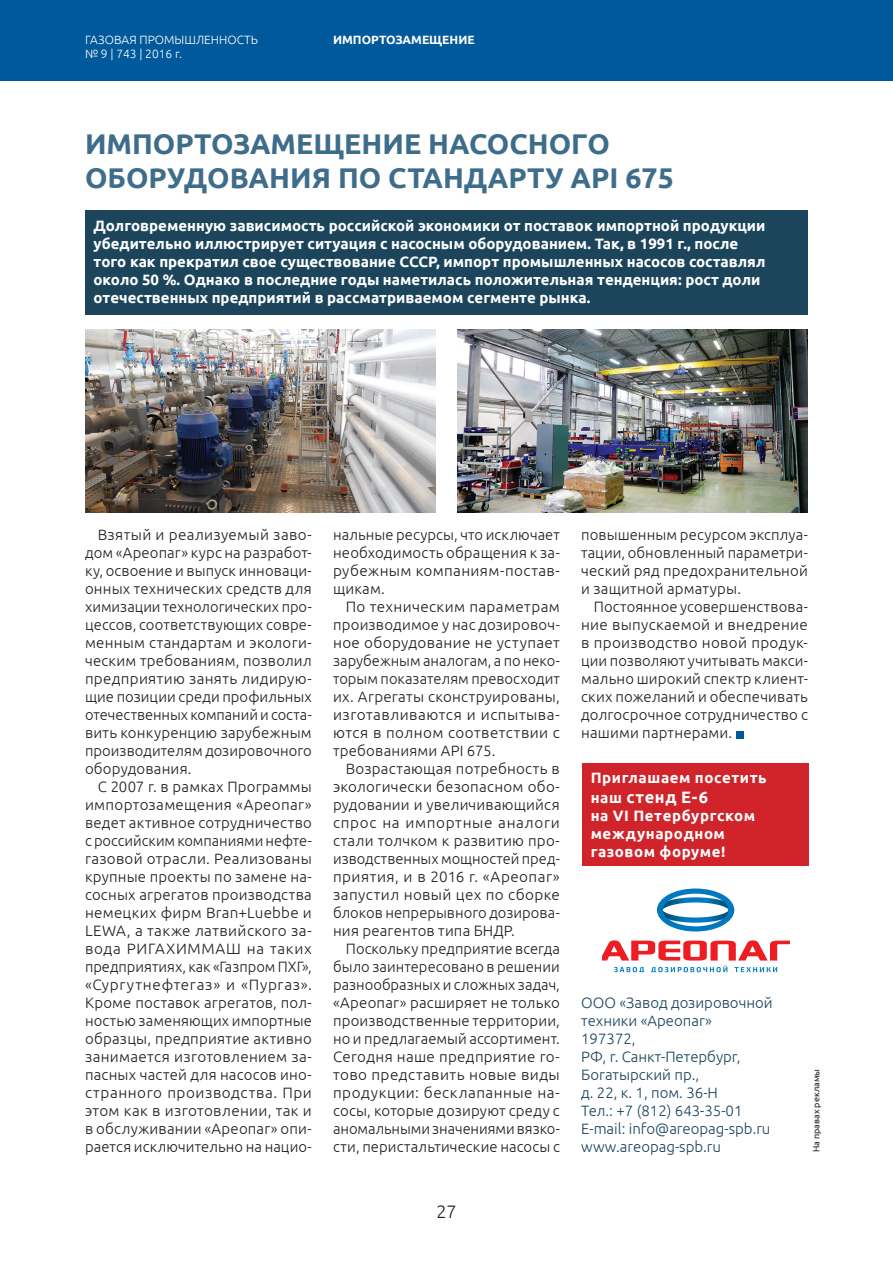
<style>
.page{position:relative;width:893px;height:1263px;background:#fff}
.page>*{position:absolute;margin:0;border:0;box-sizing:border-box;transform-origin:0 0}
.zag{font:700 28.5px/34.2px "Ubuntu";color:#3e6d8b}
.t1{font:300 18px "Ubuntu";color:#231f20}
.text-main{font:700 16.5px "Ubuntu";letter-spacing:.035em;color:#fff}
.text-main-2{font:300 15px/18px "Ubuntu";letter-spacing:.01em;color:#231f20;text-align:justify}
.вступ{font:700 15px/18px "Ubuntu";color:#fff}
.t2{font:300 15px/18px "Ubuntu";color:#1c455c}
.text-main-3{font:700 15px/18px "Ubuntu";letter-spacing:.04em;color:#fff}
.t3{font:300 12px/14.4px "Ubuntu";color:#fff}
.t4{font:700 12px "Ubuntu";color:#fff}
.avtor{font:9px "Ubuntu";color:#231f20}
.s1{font-size:15px}
</style>
<div class="page">
<div style="left:0;top:0;width:893px;height:81px;background:#00599b"></div>
<div style="left:85px;top:210px;width:723px;height:105px;background:#1c455c"></div>
<div style="left:736px;top:731px;width:7px;height:7px;background:#00599b"></div>
<div style="left:582px;top:763px;width:227px;height:102px;background:#d1232a"></div>
<svg style="left:657px;top:888px;width:77px;height:43px"></svg>
<svg style="left:602px;top:940px;width:187px;height:32px"></svg>
<img style="left:85px;top:330px;width:351px;height:182px">
<img style="left:457px;top:330px;width:351px;height:182px">
<p class="t3" style="left:85px;top:32px;width:174px">ГАЗОВАЯ ПРОМЫШЛЕННОСТЬ № 9 | 743 | 2016 г.</p>
<p class="t4" style="left:333px;top:32px;width:143px">ИМПОРТОЗАМЕЩЕНИЕ</p>
<p class="zag" style="left:85px;top:126px;width:590px">ИМПОРТОЗАМЕЩЕНИЕ НАСОСНОГО<br>ОБОРУДОВАНИЯ ПО СТАНДАРТУ API 675</p>
<p class="вступ" style="left:94px;top:216px;width:673px">Долговременную зависимость российской экономики от поставок импортной продукции убедительно иллюстрирует ситуация с насосным оборудованием. Так, в 1991 г., после того как прекратил свое существование СССР, импорт промышленных насосов составлял около 50 %. Однако в последние годы наметилась положительная тенденция: рост доли отечественных предприятий в рассматриваемом сегменте рынка.</p>
<p class="text-main-2" style="left:85px;top:525px;width:228px;text-indent:13px">Взятый и реализуемый заво&shy;дом «Ареопаг» курс на разработ&shy;ку, освоение и выпуск инноваци&shy;онных технических средств для химизации технологических про&shy;цессов, соответствующих совре&shy;менным стандартам и экологи&shy;ческим требованиям, позволил предприятию занять лидирую&shy;щие позиции среди профильных отечественных компаний и соста&shy;вить конкуренцию зарубежным производителям дозировочного оборудования.</p>
<p class="text-main-2" style="left:85px;top:777px;width:228px;text-indent:13px">С 2007 г. в рамках Программы импортозамещения «Ареопаг» ведет активное сотрудничество с российским компаниями нефте&shy;газовой отрасли. Реализованы крупные проекты по замене на&shy;сосных агрегатов производства немецких фирм Bran+Luebbe и LEWA, а также латвийского за&shy;вода РИГАХИММАШ на таких предприятиях, как «Газпром ПХГ», «Сургутнефтегаз» и «Пургаз».<br>Кроме поставок агрегатов, пол&shy;ностью заменяющих импортные образцы, предприятие активно занимается изготовлением за&shy;пасных частей для насосов ино&shy;странного производства. При этом как в изготовлении, так и в обслуживании «Ареопаг» опи&shy;рается исключительно на нацио-</p>
<p class="text-main-2" style="left:333px;top:525px;width:228px">нальные ресурсы, что исключает необходимость обращения к за&shy;рубежным компаниям-постав&shy;щикам.</p>
<p class="text-main-2" style="left:333px;top:597px;width:228px;text-indent:13px">По техническим параметрам производимое у нас дозировоч&shy;ное оборудование не уступает зарубежным аналогам, а по неко&shy;торым показателям превосходит их. Агрегаты сконструированы, изготавливаются и испытыва&shy;ются в полном соответствии с требованиями API 675.</p>
<p class="text-main-2" style="left:333px;top:759px;width:228px;text-indent:13px">Возрастающая потребность в экологически безопасном обо&shy;рудовании и увеличивающийся спрос на импортные аналоги стали толчком к развитию про&shy;изводственных мощностей пред&shy;приятия, и в 2016 г. «Ареопаг» запустил новый цех по сборке блоков непрерывного дозирова&shy;ния реагентов типа БНДР.</p>
<p class="text-main-2" style="left:333px;top:939px;width:228px;text-indent:13px">Поскольку предприятие всегда было заинтересовано в решении разнообразных и сложных задач, «Ареопаг» расширяет не только производственные территории, но и предлагаемый ассортимент.<br>Сегодня наше предприятие го&shy;тово представить новые виды продукции: бесклапанные на&shy;сосы, которые дозируют среду с аномальными значениями вязко&shy;сти, перистальтические насосы с</p>
<p class="t1" style="left:436px;top:1201px;width:22px">27</p>
<p class="text-main-2" style="left:581px;top:525px;width:228px">повышенным ресурсом эксплуа&shy;тации, обновленный параметри&shy;ческий ряд предохранительной и защитной арматуры.</p>
<p class="text-main-2" style="left:581px;top:597px;width:228px;text-indent:13px">Постоянное усовершенствова&shy;ние выпускаемой и внедрение в производство новой продук&shy;ции позволяют учитывать макси&shy;мально широкий спектр клиент&shy;ских пожеланий и обеспечивать долгосрочное сотрудничество с нашими партнерами.</p>
<p class="text-main-3" style="left:591px;top:769px;width:177px">Приглашаем посетить</p>
<p class="text-main" style="left:591px;top:787px;width:119px"><span class="s1">наш</span> стенд Е-6</p>
<p class="text-main-3" style="left:591px;top:806px;width:166px">на VI Петербургском международном газовом форуме!</p>
<p class="t2" style="left:581px;top:993px;width:193px">ООО «Завод дозировочной техники «Ареопаг»</p>
<p class="t2" style="left:581px;top:1029px;width:161px">197372,<br>РФ, г. Санкт-Петербург,<br>Богатырский пр.,<br>д. 22, к. 1, пом. 36-Н</p>
<p class="t2" style="left:581px;top:1101px;width:163px">Тел.: +7 (812) 643-35-01</p>
<p class="t2" style="left:581px;top:1119px;width:191px">Е-mail: info@areopag-spb.ru</p>
<p class="t2" style="left:581px;top:1137px;width:141px">www.areopag-spb.ru</p>
<p class="avtor" style="left:811px;top:1152px;width:85px;rotate:-90deg">На правах рекламы</p>
</div>
